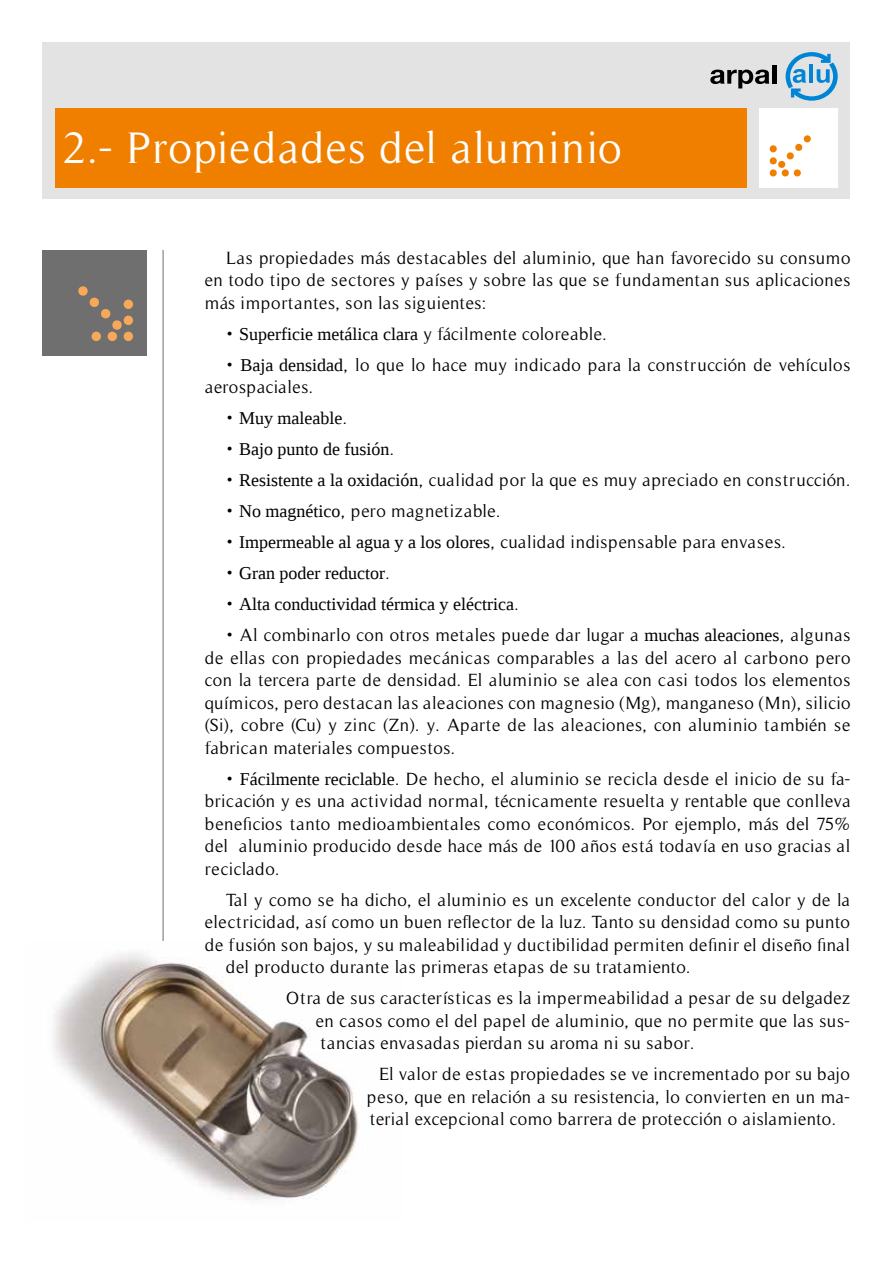
<style>
.page{position:relative;width:893px;height:1263px;background:#fff}
.page>*{position:absolute;margin:0;border:0;box-sizing:border-box;transform-origin:0 0}
.t1{font:45px "Timeless";letter-spacing:.035em;color:#fff}
.t2{font:18px/22.5px "Timeless";letter-spacing:.03em;color:#000;text-align:justify}
.t3{font:18px "Tinos";color:#000}
.s1{font-family:"Tinos"}
.s2{font-family:"Timeless"}
</style>
<div class="page">
<div style="left:43px;top:43px;width:807px;height:156px;background:#e3e3e3"></div>
<svg style="left:786px;top:52px;width:52px;height:49px"></svg>
<svg style="left:710px;top:70px;width:59px;height:18px"></svg>
<hr style="left:772px;top:65px;width:4px;height:19px;background:#000">
<div style="left:55px;top:108px;width:691px;height:79px;background:#f07f00"></div>
<div style="left:759px;top:108px;width:79px;height:79px;background:#fff"></div>
<div style="left:770px;top:145px;width:7px;height:7px;background:#f07f00;border-radius:50%"></div>
<div style="left:770px;top:157px;width:7px;height:7px;background:#f07f00;border-radius:50%"></div>
<div style="left:770px;top:169px;width:7px;height:7px;background:#f07f00;border-radius:50%"></div>
<div style="left:794px;top:169px;width:7px;height:7px;background:#f07f00;border-radius:50%"></div>
<div style="left:782px;top:169px;width:7px;height:7px;background:#f07f00;border-radius:50%"></div>
<svg style="left:778px;top:135px;width:33px;height:33px"></svg>
<div style="left:43px;top:250px;width:104px;height:105px;background:#706f6f"></div>
<div style="left:124px;top:300px;width:9px;height:9px;background:#f7a859;border-radius:50%"></div>
<div style="left:124px;top:316px;width:9px;height:9px;background:#f7a859;border-radius:50%"></div>
<div style="left:124px;top:332px;width:9px;height:9px;background:#f7a859;border-radius:50%"></div>
<div style="left:92px;top:332px;width:9px;height:9px;background:#f7a859;border-radius:50%"></div>
<div style="left:108px;top:332px;width:9px;height:9px;background:#f7a859;border-radius:50%"></div>
<svg style="left:78px;top:286px;width:44px;height:44px"></svg>
<hr style="left:163px;top:250px;width:1px;height:970px;background:#706f6f">
<img style="left:53px;top:942px;width:307px;height:278px">
<h1 class="t1" style="left:63px;top:122px;width:561px">2.- Propiedades del aluminio</h1>
<p class="t2" style="left:205px;top:246px;width:647px;text-indent:21px">Las propiedades más destacables del aluminio, que han favorecido su consumo en todo tipo de sectores y países y sobre las que se fundamentan sus aplicaciones más importantes, son las siguientes:</p>
<p class="t2" style="left:226px;top:322px;width:382px">• <span class="s1">Superficie metálica clara</span> y fácilmente coloreable.</p>
<p class="t2" style="left:205px;top:353px;width:647px;text-indent:21px">• <span class="s1">Baja densidad</span>, lo que lo hace muy indicado para la construcción de vehículos aerospaciales.</p>
<p class="t3" style="left:226px;top:409px;width:123px"><span class="s2">•</span> Muy maleable<span class="s2">.</span></p>
<p class="t3" style="left:226px;top:440px;width:170px"><span class="s2">•</span> Bajo punto de fusión<span class="s2">.</span></p>
<p class="t2" style="left:226px;top:469px;width:626px">• <span class="s1">Resistente a la oxidación</span>, cualidad por la que es muy apreciado en construcción.</p>
<p class="t2" style="left:226px;top:500px;width:276px">• <span class="s1">No magnético</span>, pero magnetizable.</p>
<p class="t2" style="left:226px;top:531px;width:561px">• <span class="s1">Impermeable al agua y a los olores</span>, cualidad indispensable para envases.</p>
<p class="t3" style="left:226px;top:564px;width:165px"><span class="s2">•</span> Gran poder reductor<span class="s2">.</span></p>
<p class="t3" style="left:226px;top:595px;width:294px"><span class="s2">•</span> Alta conductividad térmica y eléctrica<span class="s2">.</span></p>
<p class="t2" style="left:205px;top:624px;width:647px;text-indent:21px">• Al combinarlo con otros metales puede dar lugar a <span class="s1">muchas aleaciones</span>, algunas de ellas con propiedades mecánicas comparables a las del acero al carbono pero con la tercera parte de densidad. El aluminio se alea con casi todos los elementos químicos, pero destacan las aleaciones con magnesio (Mg), manganeso (Mn), silicio (Si), cobre (Cu) y zinc (Zn). y. Aparte de las aleaciones, con aluminio también se fabrican materiales compuestos.</p>
<p class="t2" style="left:205px;top:767px;width:647px;text-indent:21px">• <span class="s1">Fácilmente reciclable</span>. De hecho, el aluminio se recicla desde el inicio de su fa&shy;bricación y es una actividad normal, técnicamente resuelta y rentable que conlleva beneficios tanto medioambientales como económicos. Por ejemplo, más del 75% del aluminio producido desde hace más de 100 años está todavía en uso gracias al reciclado.</p>
<p class="t2" style="left:226px;top:888px;width:625px">Tal y como se ha dicho, el aluminio es un excelente conductor del calor y de la</p>
<p class="t2" style="left:205px;top:911px;width:646px">electricidad, así como un buen reflector de la luz. Tanto su densidad como su punto</p>
<p class="t2" style="left:205px;top:933px;width:646px">de fusión son bajos, y su maleabilidad y ductibilidad permiten definir el diseño final</p>
<p class="t2" style="left:226px;top:956px;width:466px">del producto durante las primeras etapas de su tratamiento.</p>
<p class="t2" style="left:316px;top:987px;width:536px;text-indent:-30px">Otra de sus características es la impermeabilidad a pesar de su delgadez en casos como el del papel de aluminio, que no permite que las sus&shy;tancias envasadas pierdan su aroma ni su sabor.</p>
<p class="t2" style="left:367px;top:1063px;width:484px;text-indent:12px">El valor de estas propiedades se ve incrementado por su bajo peso, que en relación a su resistencia, lo convierten en un ma&shy;terial excepcional como barrera de protección o aislamiento.</p>
</div>
